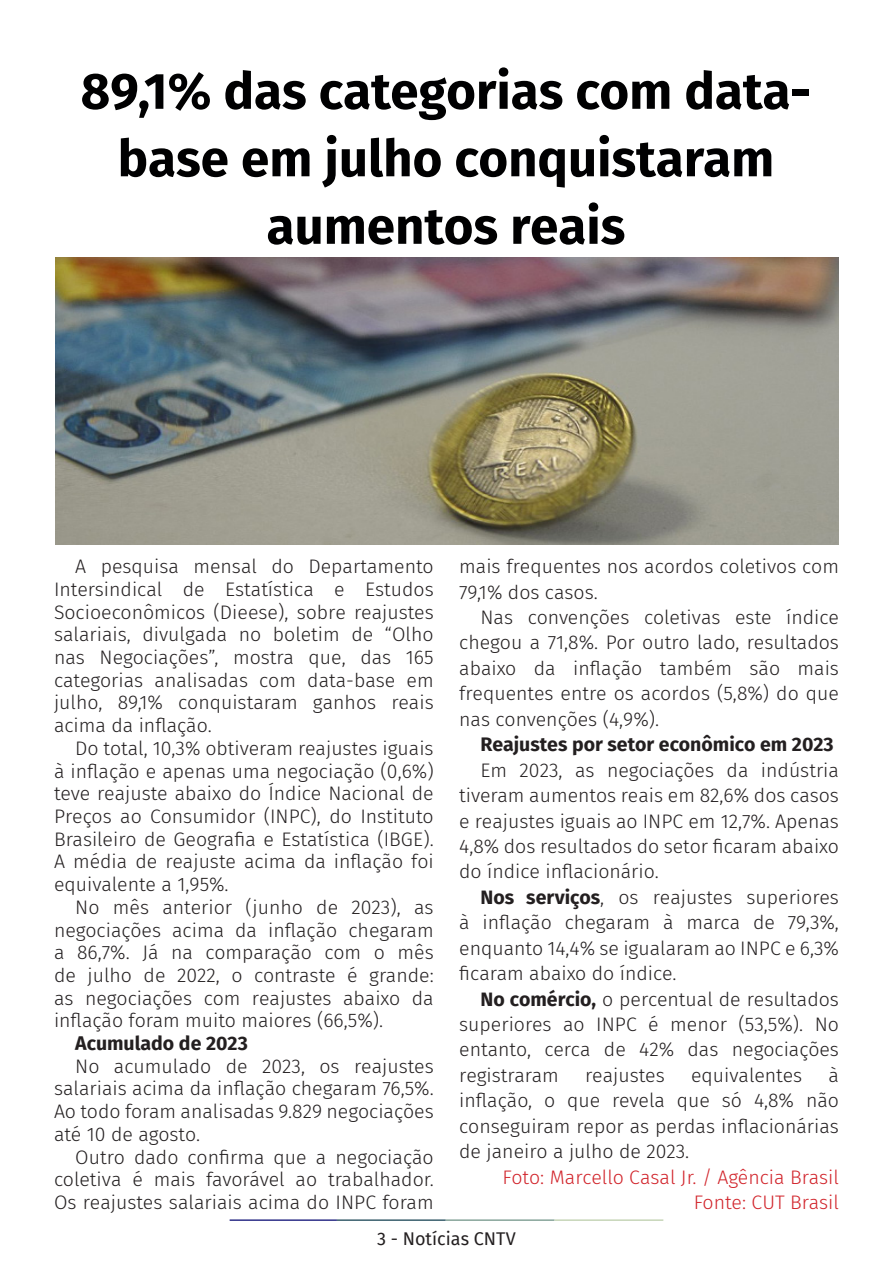
<style>
.page{position:relative;width:893px;height:1263px;background:#fff}
.page>*{position:absolute;margin:0;border:0;box-sizing:border-box;transform-origin:0 0}
.t1{font:700 51px/67.5px "Fira Sans";color:#000001;text-align:center}
.t2{font:300 19.5px/22.6px "Fira Sans";color:#231f20;text-align:justify}
.t3{font:300 19.5px "Fira Sans";color:#d1232a}
.t4{font:700 19.5px "Fira Sans";color:#231f20}
.t5{font:18px "Fira Sans";color:#231f20}
.s1{font-weight:700}
</style>
<div class="page">
<hr style="left:230px;top:1219px;width:107px;height:2px;background:#2f3088">
<hr style="left:337px;top:1219px;width:109px;height:2px;background:#3a5f6d">
<hr style="left:446px;top:1219px;width:109px;height:2px;background:#87a59a">
<hr style="left:555px;top:1219px;width:108px;height:2px;background:#c6d5b7">
<img style="left:55px;top:258px;width:784px;height:286px">
<p class="t1" style="left:81px;top:54px;width:732px">89,1% das categorias com data&shy;base em julho conquistaram aumentos reais</p>
<p class="t2" style="left:54px;top:555px;width:381px;text-indent:21px">A pesquisa mensal do Departamento Intersindical de Estatística e Estudos Socioeconômicos (Dieese), sobre reajustes salariais, divulgada no boletim de “Olho nas Negociações”, mostra que, das 165 categorias analisadas com data-base em julho, 89,1% conquistaram ganhos reais acima da inflação.</p>
<p class="t2" style="left:54px;top:737px;width:381px;text-indent:21px">Do total, 10,3% obtiveram reajustes iguais à inflação e apenas uma negociação (0,6%) teve reajuste abaixo do Índice Nacional de Preços ao Consumidor (INPC), do Instituto Brasileiro de Geografia e Estatística (IBGE).<br>A média de reajuste acima da inflação foi equivalente a 1,95%.</p>
<p class="t2" style="left:54px;top:895px;width:381px;text-indent:21px">No mês anterior (junho de 2023), as negociações acima da inflação chegaram a 86,7%. Já na comparação com o mês de julho de 2022, o contraste é grande: as negociações com reajustes abaixo da inflação foram muito maiores (66,5%).</p>
<p class="t4" style="left:75px;top:1027px;width:174px">Acumulado de 2023</p>
<p class="t2" style="left:54px;top:1054px;width:381px;text-indent:21px">No acumulado de 2023, os reajustes salariais acima da inflação chegaram 76,5%.<br>Ao todo foram analisadas 9.829 negociações até 10 de agosto.</p>
<p class="t2" style="left:54px;top:1145px;width:381px;text-indent:21px">Outro dado confirma que a negociação coletiva é mais favorável ao trabalhador.<br>Os reajustes salariais acima do INPC foram</p>
<p class="t2" style="left:459px;top:553px;width:381px;line-height:25.5px">mais frequentes nos acordos coletivos com<br>79,1% dos casos.</p>
<p class="t2" style="left:459px;top:604px;width:381px;line-height:25.5px;text-indent:21px">Nas convenções coletivas este índice chegou a 71,8%. Por outro lado, resultados abaixo da inflação também são mais frequentes entre os acordos (5,8%) do que nas convenções (4,9%).</p>
<p class="t4" style="left:480px;top:728px;width:355px">Reajustes por setor econômico em 2023</p>
<p class="t2" style="left:459px;top:757px;width:381px;line-height:25.5px;text-indent:21px">Em 2023, as negociações da indústria tiveram aumentos reais em 82,6% dos casos e reajustes iguais ao INPC em 12,7%. Apenas 4,8% dos resultados do setor ficaram abaixo do índice inflacionário.</p>
<p class="t2" style="left:459px;top:884px;width:381px;line-height:25.5px;text-indent:21px"><span class="s1">Nos serviços</span>, os reajustes superiores à inflação chegaram à marca de 79,3%, enquanto 14,4% se igualaram ao INPC e 6,3% ficaram abaixo do índice.</p>
<p class="t2" style="left:459px;top:986px;width:381px;line-height:25.5px;text-indent:21px"><span class="s1">No comércio,</span> o percentual de resultados superiores ao INPC é menor (53,5%). No entanto, cerca de 42% das negociações registraram</p>
<p class="t2" style="left:459px;top:1062px;width:381px;line-height:25.5px;text-indent:369px">à inflação, o que revela que só 4,8% não conseguiram repor as perdas inflacionárias de janeiro a julho de 2023.</p>
<p class="t3" style="left:502px;top:1163px;width:338px">Foto: Marcello Casal Jr. / Agência Brasil</p>
<p class="t3" style="left:694px;top:1188px;width:147px">Fonte: CUT Brasil</p>
<p class="t2" style="left:585px;top:1063px;width:81px">reajustes</p>
<p class="t2" style="left:691px;top:1063px;width:113px">equivalentes</p>
<p class="t5" style="left:377px;top:1225px;width:140px">3 - Notícias CNTV</p>
</div>
